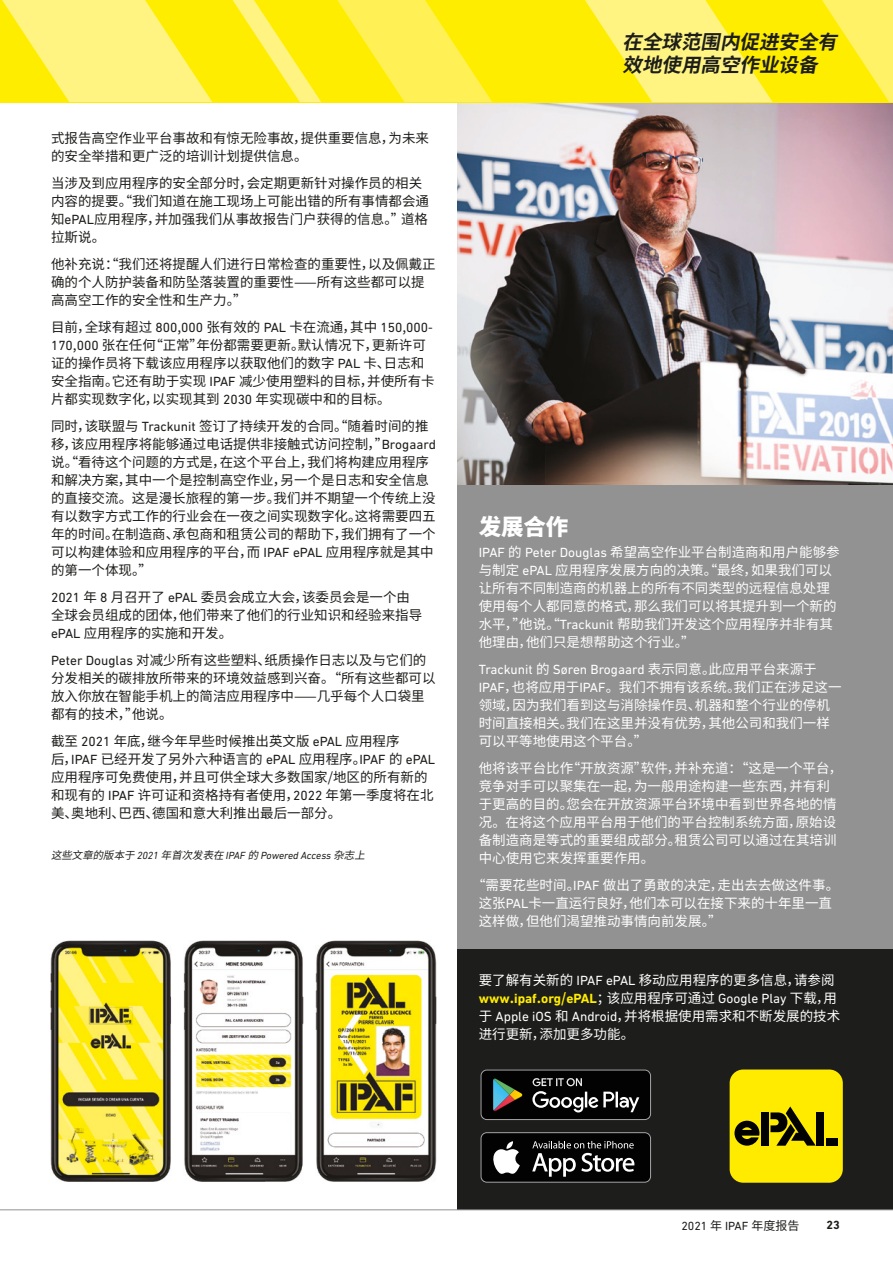
<style>
.page{position:relative;width:893px;height:1263px;background:#fff}
.page>*{position:absolute;margin:0;border:0;box-sizing:border-box;transform-origin:0 0}
.t1{font:800 22.5px "Source Han Sans SC";color:#fff}
.t2{font:italic 700 19.5px/23.4px "Source Han Sans SC";color:#1d1d1b}
.t3{font:13.5px/18px "Source Han Sans SC";color:#1d1d1b}
.t4{font:13.5px/18px "Source Han Sans SC";color:#fff}
.t5{font:700 13.5px "DIN Next LT Pro";color:#ffed00}
.t6{font:13.5px "DIN Next LT Pro";color:#fff}
.t7{font:12px "DIN Next LT Pro";color:#1d1d1b}
.t8{font:700 12px "DIN Next LT Pro";color:#1d1d1b}
.t9{font:italic 10.5px "DIN Next LT Pro";letter-spacing:-.005em;color:#1d1d1b}
.s1{font-family:"DIN Next LT Pro"}
.s2{font-family:"Source Han Sans SC"}
.s3{font-family:"Source Han Sans SC";font-weight:400;color:#fff}
.s4{font-weight:400;color:#fff}
</style>
<div class="page">
<div style="left:458px;top:102px;width:435px;height:847px;background:#939292"></div>
<div style="left:458px;top:949px;width:435px;height:261px;background:#1d1d1b"></div>
<svg style="left:480px;top:1069px;width:171px;height:51px;background:#282b2a"></svg>
<svg style="left:480px;top:1132px;width:171px;height:51px;background:#343435"></svg>
<div style="left:730px;top:1069px;width:113px;height:114px;background:#ffeb00;border-radius:14px"></div>
<svg style="left:734px;top:1121px;width:25px;height:25px"></svg>
<div style="left:826px;top:1138px;width:12px;height:8px;background:#020203"></div>
<div style="left:761px;top:1112px;width:8px;height:34px;background:#020203"></div>
<div style="left:816px;top:1112px;width:8px;height:34px;background:#020203"></div>
<svg style="left:770px;top:1106px;width:46px;height:40px"></svg>
<img style="left:458px;top:102px;width:435px;height:383px">
<img style="left:50px;top:940px;width:408px;height:242px">
<hr style="left:0;top:1209px;width:893px;height:1px;background:#939292">
<div style="left:0;top:0;width:893px;height:102px;background:#ffed00"></div>
<svg style="left:337px;top:0;width:155px;height:102px"></svg>
<svg style="left:585px;top:0;width:188px;height:102px"></svg>
<svg style="left:233px;top:0;width:88px;height:102px"></svg>
<svg style="left:2px;top:0;width:210px;height:102px"></svg>
<svg style="left:822px;top:0;width:71px;height:102px"></svg>
<p class="t3" style="left:51px;top:129px;width:379px">式报告高空作业平台事故和有惊无险事故，提供重要信息，为未来的安全举措和更广泛的培训计划提供信息。</p>
<p class="t3" style="left:51px;top:174px;width:379px">当涉及到应用程序的安全部分时，会定期更新针对操作员的相关内容的提要。“我们知道在施工现场上可能出错的所有事情都会通知<span class="s1">ePAL</span>应用程序，并加强我们从事故报告门户获得的信息。”道格拉斯说。</p>
<p class="t3" style="left:51px;top:255px;width:386px">他补充说：“我们还将提醒人们进行日常检查的重要性，以及佩戴正确的个人防护装备和防坠落装置的重要性——所有这些都可以提高高空工作的安全性和生产力。”</p>
<p class="t3" style="left:51px;top:318px;width:385px">目前，全球有超过 <span class="s1">800</span>,<span class="s1">000</span> 张有效的 <span class="s1">PAL</span> 卡在流通，其中 <span class="s1">150</span>,<span class="s1">000</span>- <span class="s1">170</span>,<span class="s1">000</span> 张在任何“正常”年份都需要更新。默认情况下，更新许可证的操作员将下载该应用程序以获取他们的数字 <span class="s1">PAL</span> 卡、日志和安全指南。它还有助于实现 <span class="s1">IPAF</span> 减少使用塑料的目标，并使所有卡片都实现数字化，以实现其到 <span class="s1">2030</span> 年实现碳中和的目标。</p>
<p class="t3" style="left:51px;top:417px;width:386px">同时，该联盟与 <span class="s1">Trackunit</span> 签订了持续开发的合同。“随着时间的推移，该应用程序将能够通过电话提供非接触式访问控制，”<span class="s1">Brogaard</span>说。“看待这个问题的方式是，在这个平台上，我们将构建应用程序和解决方案，其中一个是控制高空作业，另一个是日志和安全信息的直接交流。这是漫长旅程的第一步。我们并不期望一个传统上没有以数字方式工作的行业会在一夜之间实现数字化。这将需要四五年的时间。在制造商、承包商和租赁公司的帮助下，我们拥有了一个可以构建体验和应用程序的平台，而 <span class="s1">IPAF ePAL</span> 应用程序就是其中的第一个体现。”</p>
<p class="t3" style="left:51px;top:588px;width:373px"><span class="s1">2021</span> 年 <span class="s1">8</span> 月召开了 <span class="s1">ePAL</span> 委员会成立大会，该委员会是一个由全球会员组成的团体，他们带来了他们的行业知识和经验来指导<span class="s1">ePAL</span> 应用程序的实施和开发。</p>
<p class="t3" style="left:51px;top:651px;width:386px"><span class="s1">Peter Douglas</span> 对减少所有这些塑料、纸质操作日志以及与它们的分发相关的碳排放所带来的环境效益感到兴奋。“所有这些都可以放入你放在智能手机上的简洁应用程序中——几乎每个人口袋里都有的技术，”他说。</p>
<p class="t3" style="left:51px;top:732px;width:386px">截至 <span class="s1">2021</span> 年底，继今年早些时候推出英文版 <span class="s1">ePAL</span> 应用程序<br>后，<span class="s1">IPAF</span> 已经开发了另外六种语言的 <span class="s1">ePAL</span> 应用程序。<span class="s1">IPAF</span> 的 <span class="s1">ePAL</span>应用程序可免费使用，并且可供全球大多数国家/地区的所有新的和现有的 <span class="s1">IPAF</span> 许可证和资格持有者使用，<span class="s1">2022</span> 年第一季度将在北美、奥地利、巴西、德国和意大利推出最后一部分。</p>
<p class="t9" style="left:51px;top:849px;width:321px"><span class="s2">这些文章的版本于</span> 2021 <span class="s2">年首次发表在</span> IPAF <span class="s2">的</span> Powered Access <span class="s2">杂志上</span></p>
<h2 class="t2" style="left:623px;top:30px;width:226px">在全球范围内促进安全有效地使用高空作业设备</h2>
<h1 class="t1" style="left:479px;top:514px;width:91px">发展合作</h1>
<p class="t4" style="left:479px;top:543px;width:362px"><span class="s1">IPAF</span> 的 <span class="s1">Peter Douglas</span> 希望高空作业平台制造商和用户能够参与制定 <span class="s1">ePAL</span> 应用程序发展方向的决策。“最终，如果我们可以让所有不同制造商的机器上的所有不同类型的远程信息处理使用每个人都同意的格式，那么我们可以将其提升到一个新的水平，”他说。“<span class="s1">Trackunit</span> 帮助我们开发这个应用程序并非有其他理由，他们只是想帮助这个行业。”</p>
<p class="t6" style="left:479px;top:662px;width:339px">Trackunit <span class="s2">的</span> Søren Brogaard <span class="s2">表示同意。此应用平台来源于</span></p>
<p class="t4" style="left:479px;top:678px;width:364px"><span class="s1">IPAF</span>，也将应用于<span class="s1">IPAF</span>。我们不拥有该系统。我们正在涉足这一领域，因为我们看到这与消除操作员、机器和整个行业的停机时间直接相关。我们在这里并没有优势，其他公司和我们一样可以平等地使用这个平台。”</p>
<p class="t4" style="left:479px;top:759px;width:365px">他将该平台比作“开放资源”软件，并补充道：“这是一个平台，竞争对手可以聚集在一起，为一般用途构建一些东西，并有利于更高的目的。您会在开放资源平台环境中看到世界各地的情况。在将这个应用平台用于他们的平台控制系统方面，原始设备制造商是等式的重要组成部分。租赁公司可以通过在其培训中心使用它来发挥重要作用。</p>
<p class="t4" style="left:479px;top:876px;width:362px;text-indent:-7px">“需要花些时间。<span class="s1">IPAF</span> 做出了勇敢的决定，走出去去做这件事。这张<span class="s1">PAL</span>卡一直运行良好，他们本可以在接下来的十年里一直这样做，但他们渴望推动事情向前发展。”</p>
<p class="t4" style="left:479px;top:971px;width:357px">要了解有关新的 <span class="s1">IPAF ePAL</span> 移动应用程序的更多信息，请参阅</p>
<p class="t5" style="left:479px;top:990px;width:360px">www<span class="s2">.</span>ipaf<span class="s2">.</span>org<span class="s2">/</span>ePAL<span class="s3">；该应用程序可通过</span> <span class="s4">Google Play</span> <span class="s3">下载，用</span></p>
<p class="t4" style="left:479px;top:1007px;width:363px">于 <span class="s1">Apple iOS</span> 和 <span class="s1">Android</span>，并将根据使用需求和不断发展的技术进行更新，添加更多功能。</p>
<p class="t7" style="left:681px;top:1219px;width:120px">2021 <span class="s2">年</span> IPAF <span class="s2">年度报告</span></p>
<p class="t8" style="left:826px;top:1218px;width:15px">23</p>
</div>
